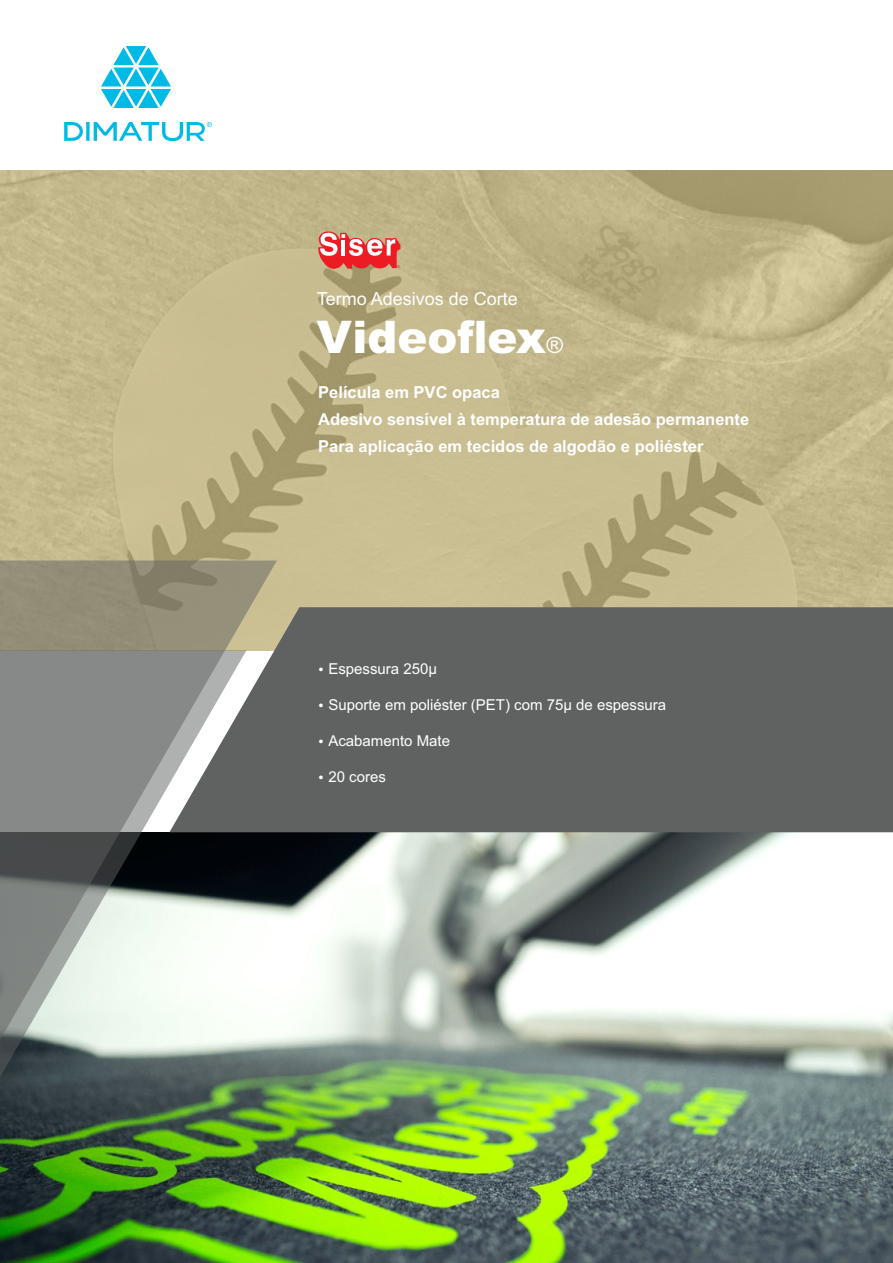
<style>
.page{position:relative;width:893px;height:1263px;background:#fff}
.page>*{position:absolute;margin:0;border:0;box-sizing:border-box;transform-origin:0 0}
.t1{font:900 45px "Arial";color:#fff}
.t2{font:18px "Arial";color:#fff}
.t3{font:700 16.5px/26.5px "Arial";color:#fff}
.t4{font:15px "Arial";color:#fff}
.t5{font:4.05px "Arial";color:#ed1c24}
.s1{font-weight:400;font-size:22.5px}
</style>
<div class="page">
<img style="left:0;top:832px;width:893px;height:431px">
<div style="left:0;top:170px;width:893px;height:480px;background:#e0cf8b;opacity:.66"></div>
<svg style="left:101px;top:46px;width:70px;height:62px"></svg>
<svg style="left:86px;top:122px;width:4px;height:19px"></svg>
<svg style="left:64px;top:122px;width:19px;height:19px"></svg>
<svg style="left:94px;top:122px;width:118px;height:19px"></svg>
<svg style="left:0;top:560px;width:277px;height:617px;background:#848d6f"></svg>
<svg style="left:0;top:650px;width:246px;height:509px"></svg>
<svg style="left:169px;top:607px;width:724px;height:225px;background:#686a69"></svg>
<svg style="left:317px;top:230px;width:83px;height:39px"></svg>
<svg style="left:319px;top:668px;width:4px;height:3px"></svg>
<svg style="left:319px;top:704px;width:4px;height:3px"></svg>
<svg style="left:319px;top:739px;width:4px;height:4px"></svg>
<svg style="left:319px;top:775px;width:4px;height:4px"></svg>
<p class="t5" style="left:397px;top:265px;width:5px">®</p>
<p class="t2" style="left:317px;top:292px;width:203px">Termo Adesivos de Corte</p>
<h1 class="t1" style="left:317px;top:321px;width:248px">Videoflex<span class="s1">®</span></h1>
<p class="t3" style="left:318px;top:381px;width:432px">Película em PVC opaca<br>Adesivo sensível à temperatura de adesão permanente<br>Para aplicação em tecidos de algodão e poliéster</p>
<p class="t4" style="left:328px;top:663px;width:110px">Espessura 250µ</p>
<p class="t4" style="left:328px;top:699px;width:339px">Suporte em poliéster (PET) com 75µ de espessura</p>
<p class="t4" style="left:328px;top:735px;width:123px">Acabamento Mate</p>
<p class="t4" style="left:328px;top:771px;width:59px">20 cores</p>
</div>
